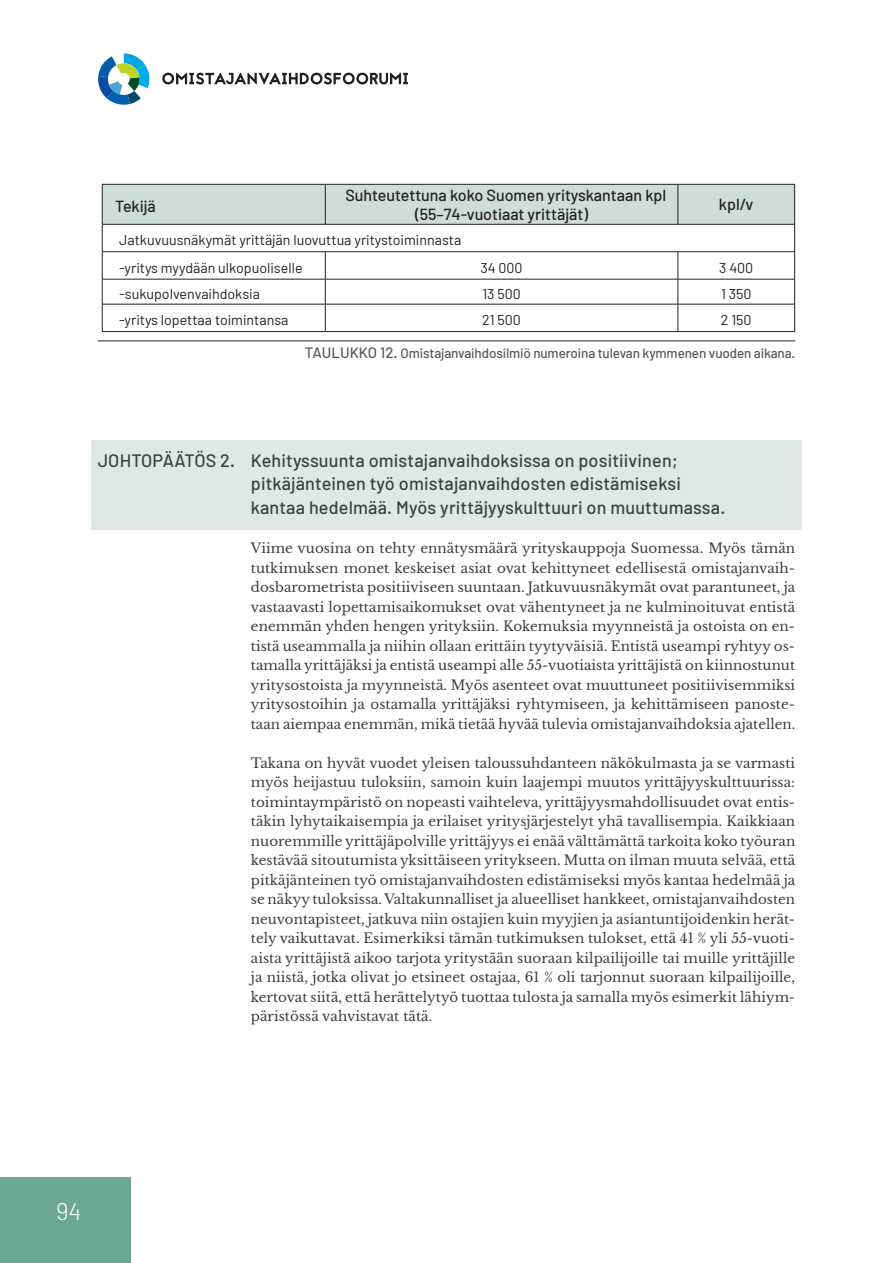
<style>
.page{position:relative;width:893px;height:1263px;background:#fff}
.page>*{position:absolute;margin:0;border:0;box-sizing:border-box;transform-origin:0 0}
.t1{font:300 24px "Barlow";color:#fff}
.t2{font:500 18px/23.2px "Barlow";letter-spacing:.01em;color:#3e3e3f}
.t3{font:500 16.05px/19.5px "Barlow";color:#231f20;text-align:center}
.t4{font:14.25px/27.5px "Barlow";color:#231f20}
.t5{font:13.5px/19.5px "Libre Baskerville";color:#3e3e3f;text-align:justify}
.t6{font:500 13.5px "Barlow";letter-spacing:-.01em;color:#57585a}
.s1{font-size:15px}
</style>
<div class="page">
<svg style="left:162px;top:73px;width:246px;height:11px"></svg>
<svg style="left:98px;top:53px;width:52px;height:52px"></svg>
<div style="left:0;top:1177px;width:131px;height:86px;background:#6ba792"></div>
<hr style="left:98px;top:341px;width:697px;height:1px;background:#231f20">
<div style="left:91px;top:441px;width:710px;height:89px;background:#dee9e3"></div>
<hr style="left:102px;top:331px;width:223px;height:1px;background:#231f20">
<svg style="left:102px;top:184px;width:693px;height:147px"></svg>
<hr style="left:325px;top:331px;width:353px;height:1px;background:#231f20">
<hr style="left:678px;top:331px;width:117px;height:1px;background:#231f20">
<p class="t3" style="left:115px;top:196px;width:42px">Tekijä</p>
<p class="t3" style="left:345px;top:185px;width:322px">Suhteutettuna koko Suomen yrityskantaan kpl (55–74-vuotiaat yrittäjät)</p>
<p class="t3" style="left:719px;top:194px;width:36px">kpl/v</p>
<p class="t4" style="left:119px;top:226px;width:344px">Jatkuvuusnäkymät yrittäjän luovuttua yritystoiminnasta -yritys myydään ulkopuoliselle</p>
<p class="t4" style="left:480px;top:253px;width:44px">34 000</p>
<p class="t4" style="left:719px;top:253px;width:36px">3 400</p>
<p class="t4" style="left:119px;top:280px;width:142px">-sukupolvenvaihdoksia</p>
<p class="t4" style="left:482px;top:280px;width:40px">13 500</p>
<p class="t4" style="left:721px;top:280px;width:32px">1 350</p>
<p class="t4" style="left:119px;top:306px;width:171px">-yritys lopettaa toimintansa</p>
<p class="t4" style="left:482px;top:306px;width:40px">21 500</p>
<p class="t4" style="left:721px;top:306px;width:32px">2 150</p>
<p class="t6" style="left:305px;top:345px;width:492px"><span class="s1">TAULUKKO 12.</span> Omistajanvaihdosilmiö numeroina tulevan kymmenen vuoden aikana.</p>
<h2 class="t2" style="left:251px;top:449px;width:476px;text-indent:-153px">JOHTOPÄÄTÖS 2. Kehityssuunta omistajanvaihdoksissa on positiivinen; pitkäjänteinen työ omistajanvaihdosten edistämiseksi kantaa hedelmää. Myös yrittäjyyskulttuuri on muuttumassa.</h2>
<p class="t5" style="left:251px;top:538px;width:546px">Viime vuosina on tehty ennätysmäärä yrityskauppoja Suomessa. Myös tämän tutkimuksen monet keskeiset asiat ovat kehittyneet edellisestä omistajanvaih&shy;dosbarometrista positiiviseen suuntaan. Jatkuvuusnäkymät ovat parantuneet, ja vastaavasti lopettamisaikomukset ovat vähentyneet ja ne kulminoituvat entistä enemmän yhden hengen yrityksiin. Kokemuksia myynneistä ja ostoista on en&shy;tistä useammalla ja niihin ollaan erittäin tyytyväisiä. Entistä useampi ryhtyy os&shy;tamalla yrittäjäksi ja entistä useampi alle 55-vuotiaista yrittäjistä on kiinnostunut yritysostoista ja myynneistä. Myös asenteet ovat muuttuneet positiivisemmiksi yritysostoihin ja ostamalla yrittäjäksi ryhtymiseen, ja kehittämiseen panoste&shy;taan aiempaa enemmän, mikä tietää hyvää tulevia omistajanvaihdoksia ajatellen.</p>
<p class="t5" style="left:251px;top:753px;width:546px">Takana on hyvät vuodet yleisen taloussuhdanteen näkökulmasta ja se varmasti myös heijastuu tuloksiin, samoin kuin laajempi muutos yrittäjyyskulttuurissa: toimintaympäristö on nopeasti vaihteleva, yrittäjyysmahdollisuudet ovat entis&shy;täkin lyhytaikaisempia ja erilaiset yritysjärjestelyt yhä tavallisempia. Kaikkiaan nuoremmille yrittäjäpolville yrittäjyys ei enää välttämättä tarkoita koko työuran kestävää sitoutumista yksittäiseen yritykseen. Mutta on ilman muuta selvää, että pitkäjänteinen työ omistajanvaihdosten edistämiseksi myös kantaa hedelmää ja se näkyy tuloksissa. Valtakunnalliset ja alueelliset hankkeet, omistajanvaihdosten neuvontapisteet, jatkuva niin ostajien kuin myyjien ja asiantuntijoidenkin herät&shy;tely vaikuttavat. Esimerkiksi tämän tutkimuksen tulokset, että 41 % yli 55-vuoti&shy;aista yrittäjistä aikoo tarjota yritystään suoraan kilpailijoille tai muille yrittäjille ja niistä, jotka olivat jo etsineet ostajaa, 61 % oli tarjonnut suoraan kilpailijoille, kertovat siitä, että herättelytyö tuottaa tulosta ja samalla myös esimerkit lähiym&shy;päristössä vahvistavat tätä.</p>
<h1 class="t1" style="left:56px;top:1197px;width:27px">94</h1>
</div>
